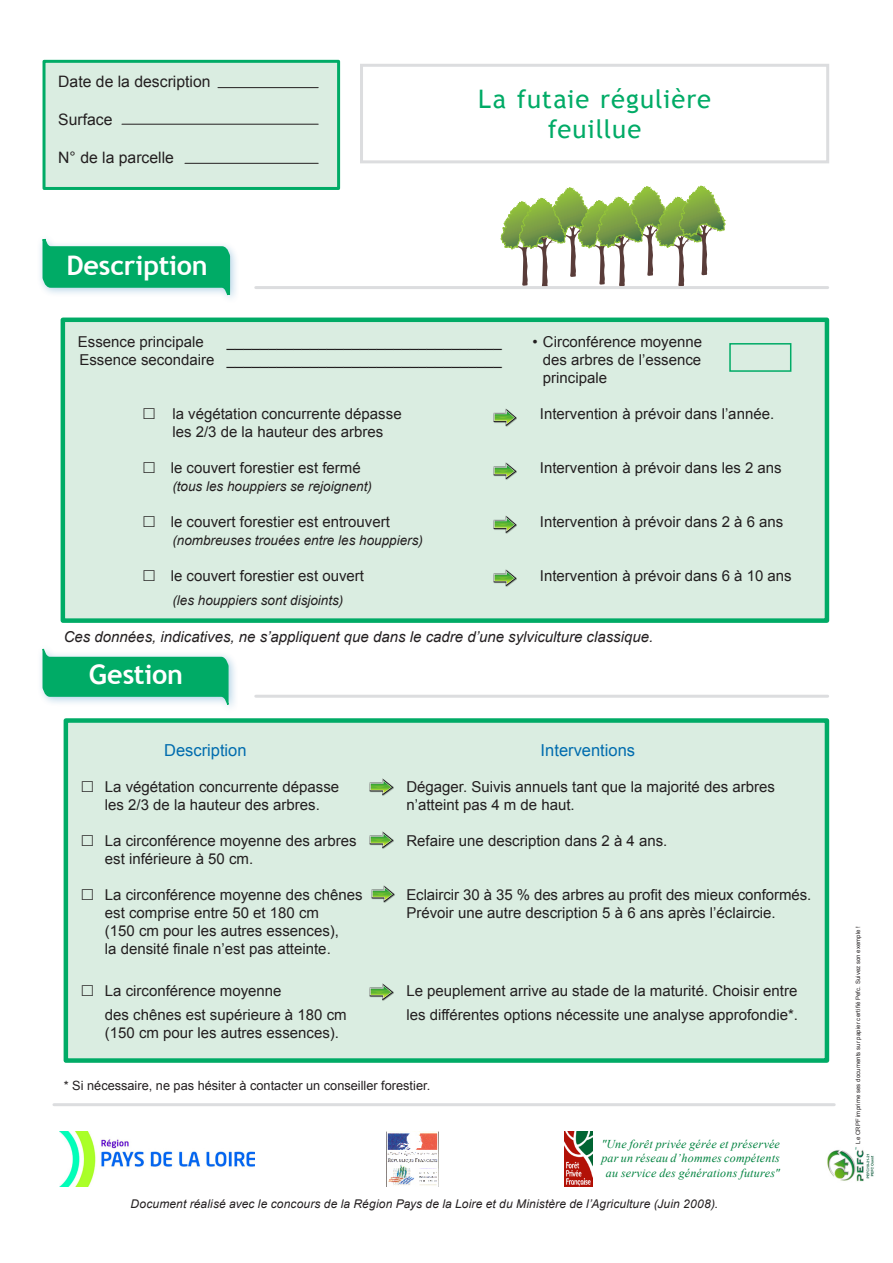
<style>
.page{position:relative;width:893px;height:1263px;background:#fff}
.page>*{position:absolute;margin:0;border:0;box-sizing:border-box;transform-origin:0 0}
.onglet{font:700 27px "Trebuchet MS";letter-spacing:-.005em;color:#fff}
.titre{font:25.5px "Trebuchet MS";letter-spacing:.04em;color:#00ab66}
.intitulé_divers{font:16.5px "Arial";color:#006cae}
.intitulé_divers-2{font:15.75px "Arial";color:#231f20}
.intitulé_divers-3{font:15px "Arial";color:#231f20}
.intitulé_divers-4{font:italic 15px "Arial";color:#231f20}
.intitulé_divers-5{font:italic 13.5px "Arial";color:#231f20}
.intitulé_divers-6{font:12.75px "Arial";color:#231f20}
.mention_fpf{font:italic 12px/14.4px "Times New Roman";letter-spacing:.015em;color:#00823f;text-align:center}
.mention_partenaires{font:italic 12px "Arial";letter-spacing:.015em;color:#231f20}
.Mention_PEFC{font:6px "Arial";letter-spacing:.02em;color:#231f20}
</style>
<div class="page">
<div style="left:44px;top:61px;width:295px;height:127px;background:#daede1"></div>
<div style="left:43px;top:60px;width:297px;height:130px;border:3px solid #00ab66"></div>
<div style="left:63px;top:320px;width:764px;height:301px;background:#daede1"></div>
<div style="left:61px;top:318px;width:768px;height:305px;border:4px solid #00ab66"></div>
<div style="left:66px;top:720px;width:761px;height:340px;background:#daede1"></div>
<div style="left:64px;top:718px;width:765px;height:345px;border:4px solid #00ab66"></div>
<img style="left:493px;top:462px;width:24px;height:18px">
<img style="left:493px;top:408px;width:24px;height:19px">
<hr style="left:218px;top:87px;width:100px;height:1px;background:#231f20">
<hr style="left:122px;top:124px;width:196px;height:1px;background:#231f20">
<hr style="left:185px;top:163px;width:133px;height:1px;background:#231f20">
<div style="left:729px;top:343px;width:62px;height:29px;border:2px solid #00ab66"></div>
<img style="left:493px;top:515px;width:24px;height:19px">
<img style="left:493px;top:569px;width:24px;height:18px">
<img style="left:370px;top:778px;width:23px;height:18px">
<img style="left:370px;top:831px;width:23px;height:18px">
<img style="left:371px;top:885px;width:23px;height:18px">
<svg style="left:500px;top:185px;width:226px;height:101px"></svg>
<img style="left:370px;top:983px;width:23px;height:18px">
<hr style="left:54px;top:1103px;width:780px;height:3px;background:#dcdddf">
<div style="left:37px;top:233px;width:203px;height:72px;background:#006cae;opacity:.3"></div>
<svg style="left:41px;top:236px;width:191px;height:62px"></svg>
<div style="left:37px;top:644px;width:202px;height:70px;background:#006cae;opacity:.3"></div>
<svg style="left:42px;top:647px;width:187px;height:59px"></svg>
<hr style="left:256px;top:286px;width:572px;height:3px;background:#dcdddf">
<svg style="left:360px;top:64px;width:469px;height:100px"></svg>
<hr style="left:256px;top:695px;width:572px;height:3px;background:#dcdddf">
<img style="left:565px;top:1131px;width:28px;height:55px">
<img style="left:60px;top:1132px;width:195px;height:55px">
<img style="left:386px;top:1131px;width:52px;height:55px">
<img style="left:827px;top:1147px;width:47px;height:35px">
<p class="intitulé_divers-2" style="left:58px;top:71px;width:154px">Date de la description</p>
<p class="intitulé_divers-2" style="left:58px;top:109px;width:56px">Surface</p>
<p class="intitulé_divers-2" style="left:58px;top:147px;width:117px">N° de la parcelle</p>
<p class="titre" style="left:478px;top:84px;width:234px">La futaie régulière</p>
<p class="titre" style="left:548px;top:114px;width:95px">feuillue</p>
<p class="onglet" style="left:66px;top:248px;width:143px">Description</p>
<p class="intitulé_divers-3" style="left:78px;top:332px;width:127px">Essence principale</p>
<p class="intitulé_divers-3" style="left:227px;top:332px;width:277px">_________________________________</p>
<p class="intitulé_divers-3" style="left:532px;top:332px;width:171px">• Circonférence moyenne</p>
<p class="intitulé_divers-3" style="left:79px;top:350px;width:424px">Essence secondaire _________________________________</p>
<p class="intitulé_divers-3" style="left:543px;top:350px;width:160px">des arbres de l’essence</p>
<p class="intitulé_divers-3" style="left:543px;top:368px;width:66px">principale</p>
<p class="intitulé_divers-3" style="left:172px;top:404px;width:231px">la végétation concurrente dépasse</p>
<p class="intitulé_divers-3" style="left:540px;top:404px;width:236px">Intervention à prévoir dans l’année.</p>
<p class="intitulé_divers-3" style="left:172px;top:422px;width:212px">les 2/3 de la hauteur des arbres</p>
<p class="intitulé_divers-3" style="left:171px;top:458px;width:192px">le couvert forestier est fermé</p>
<p class="intitulé_divers-3" style="left:540px;top:458px;width:243px">Intervention à prévoir dans les 2 ans</p>
<p class="intitulé_divers-5" style="left:172px;top:477px;width:201px">(tous les houppiers se rejoignent)</p>
<p class="intitulé_divers-3" style="left:171px;top:512px;width:221px">le couvert forestier est entrouvert</p>
<p class="intitulé_divers-3" style="left:540px;top:512px;width:245px">Intervention à prévoir dans 2 à 6 ans</p>
<p class="intitulé_divers-5" style="left:172px;top:531px;width:252px">(nombreuses trouées entre les houppiers)</p>
<p class="intitulé_divers-3" style="left:171px;top:566px;width:195px">le couvert forestier est ouvert</p>
<p class="intitulé_divers-3" style="left:540px;top:566px;width:253px">Intervention à prévoir dans 6 à 10 ans</p>
<p class="intitulé_divers-5" style="left:172px;top:591px;width:173px">(les houppiers sont disjoints)</p>
<p class="intitulé_divers-4" style="left:64px;top:627px;width:591px">Ces données, indicatives, ne s’appliquent que dans le cadre d’une sylviculture classique.</p>
<p class="onglet" style="left:89px;top:658px;width:96px">Gestion</p>
<p class="intitulé_divers" style="left:164px;top:739px;width:84px">Description</p>
<p class="intitulé_divers" style="left:541px;top:739px;width:96px">Interventions</p>
<p class="intitulé_divers-3" style="left:105px;top:777px;width:236px">La végétation concurrente dépasse</p>
<p class="intitulé_divers-3" style="left:406px;top:777px;width:370px">Dégager. Suivis annuels tant que la majorité des arbres</p>
<p class="intitulé_divers-3" style="left:105px;top:795px;width:217px">les 2/3 de la hauteur des arbres.</p>
<p class="intitulé_divers-3" style="left:406px;top:795px;width:170px">n’atteint pas 4 m de haut.</p>
<p class="intitulé_divers-3" style="left:105px;top:831px;width:253px">La circonférence moyenne des arbres</p>
<p class="intitulé_divers-3" style="left:406px;top:831px;width:262px">Refaire une description dans 2 à 4 ans.</p>
<p class="intitulé_divers-3" style="left:105px;top:849px;width:150px">est inférieure à 50 cm.</p>
<p class="intitulé_divers-3" style="left:105px;top:885px;width:259px">La circonférence moyenne des chênes</p>
<p class="intitulé_divers-3" style="left:406px;top:885px;width:406px">Eclaircir 30 à 35 % des arbres au profit des mieux conformés.</p>
<p class="intitulé_divers-3" style="left:105px;top:903px;width:216px">est comprise entre 50 et 180 cm</p>
<p class="intitulé_divers-3" style="left:406px;top:903px;width:371px">Prévoir une autre description 5 à 6 ans après l’éclaircie.</p>
<p class="intitulé_divers-3" style="left:105px;top:921px;width:236px">(150 cm pour les autres essences),</p>
<p class="intitulé_divers-3" style="left:105px;top:939px;width:227px">la densité finale n’est pas atteinte.</p>
<p class="intitulé_divers-3" style="left:105px;top:981px;width:178px">La circonférence moyenne</p>
<p class="intitulé_divers-3" style="left:406px;top:981px;width:393px">Le peuplement arrive au stade de la maturité. Choisir entre</p>
<p class="intitulé_divers-3" style="left:105px;top:1005px;width:243px">des chênes est supérieure à 180 cm</p>
<p class="intitulé_divers-3" style="left:406px;top:1005px;width:393px">les différentes options nécessite une analyse approfondie*.</p>
<p class="intitulé_divers-3" style="left:105px;top:1023px;width:236px">(150 cm pour les autres essences).</p>
<p class="intitulé_divers-6" style="left:64px;top:1077px;width:368px">* Si nécessaire, ne pas hésiter à contacter un conseiller forestier.</p>
<p class="mention_fpf" style="left:601px;top:1136px;width:180px">"Une forêt privée gérée et préservée par un réseau d’hommes compétents au service des générations futures"</p>
<p class="mention_partenaires" style="left:131px;top:1196px;width:589px">Document réalisé avec le concours de la Région Pays de la Loire et du Ministère de l’Agriculture (Juin 2008).</p>
<p class="Mention_PEFC" style="left:854px;top:1144px;width:219px;rotate:-90deg">Le CRPF imprime ses documents sur papier certifié Pefc. Suivez son exemple !</p>
</div>
